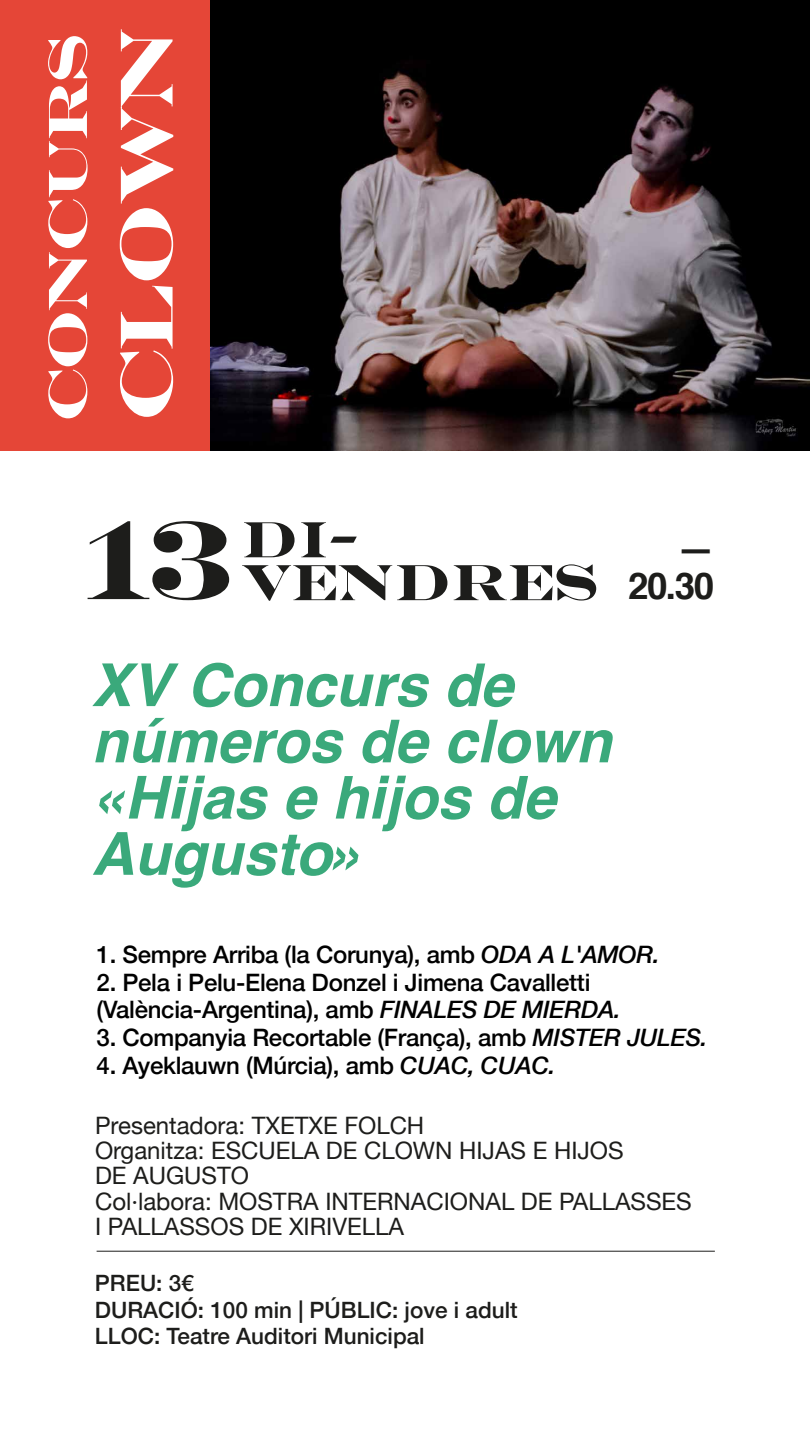
<style>
.page{position:relative;width:810px;height:1440px;background:#fff}
.page>*{position:absolute;margin:0;border:0;box-sizing:border-box;transform-origin:0 0}
.t1{font:700 75.75px "Engravers";letter-spacing:-.05em;color:#fff}
.t2{font:italic 700 59.25px/56.2px "Helvetica";color:#3aa97b}
.t3{font:700 55.65px "Engravers";letter-spacing:-.05em;color:#fff}
.t4{font:700 51.22px/42.9px "Engravers";letter-spacing:-.01em;color:#1d1d1b}
.t5{font:700 36.75px/37.5px "Helvetica";color:#1d1d1b;text-align:right}
.t6{font:500 24px/27.8px "Helvetica Neue";letter-spacing:-.01em;color:#000}
.t7{font:24px/25.5px "Helvetica Neue";color:#1d1d1b}
.t8{font:500 22.5px/26.2px "Helvetica Neue";color:#1d1d1b}
.s1{font-size:112.73px}
.s2{font-style:italic}
</style>
<div class="page">
<hr style="left:809px;top:1px;width:1px;height:603px;background:#e54637">
<hr style="left:97px;top:1251px;width:618px;height:1px;background:#1d1d1b">
<div style="left:0;top:0;width:809px;height:450px;background:#e54637"></div>
<img style="left:211px;top:0;width:598px;height:450px">
<hr style="left:809px;top:0;width:1px;height:522px;background:#e54637">
<h3 class="t3" style="left:35px;top:423px;width:390px;rotate:-90deg">Concurs</h3>
<h1 class="t1" style="left:102px;top:423px;width:398px;rotate:-90deg">Clown</h1>
<h3 class="t4" style="left:241px;top:518px;width:358px;text-indent:-164px"><span class="s1">13</span> Di-<br>VENDRES</h3>
<h3 class="t5" style="left:628px;top:530px;width:88px">—<br>20.30</h3>
<h2 class="t2" style="left:91px;top:657px;width:522px">XV Concurs de números de clown «Hijas e hijos de<br>Augusto»</h2>
<p class="t6" style="left:97px;top:939px;width:565px">1. Sempre Arriba (la Corunya), amb <span class="s2">ODA A L'AMOR.</span></p>
<p class="t6" style="left:97px;top:966px;width:526px">2. Pela i Pelu-Elena Donzel i Jimena Cavalletti (València-Argentina), amb <span class="s2">FINALES DE MIERDA.</span></p>
<p class="t6" style="left:97px;top:1022px;width:613px">3. Companyia Recortable (França), amb <span class="s2">MISTER JULES.</span></p>
<p class="t6" style="left:97px;top:1050px;width:460px">4. Ayeklauwn (Múrcia), amb <span class="s2">CUAC, CUAC.</span></p>
<p class="t7" style="left:95px;top:1114px;width:598px">Presentadora: TXETXE FOLCH<br>Organitza: ESCUELA DE CLOWN HIJAS E HIJOS<br>DE AUGUSTO<br>Col·labora: MOSTRA INTERNACIONAL DE PALLASSES<br>I PALLASSOS DE XIRIVELLA</p>
<p class="t8" style="left:95px;top:1268px;width:424px">PREU: 3€<br>DURACIÓ: 100 min | PÚBLIC: jove i adult<br>LLOC: Teatre Auditori Municipal</p>
</div>
